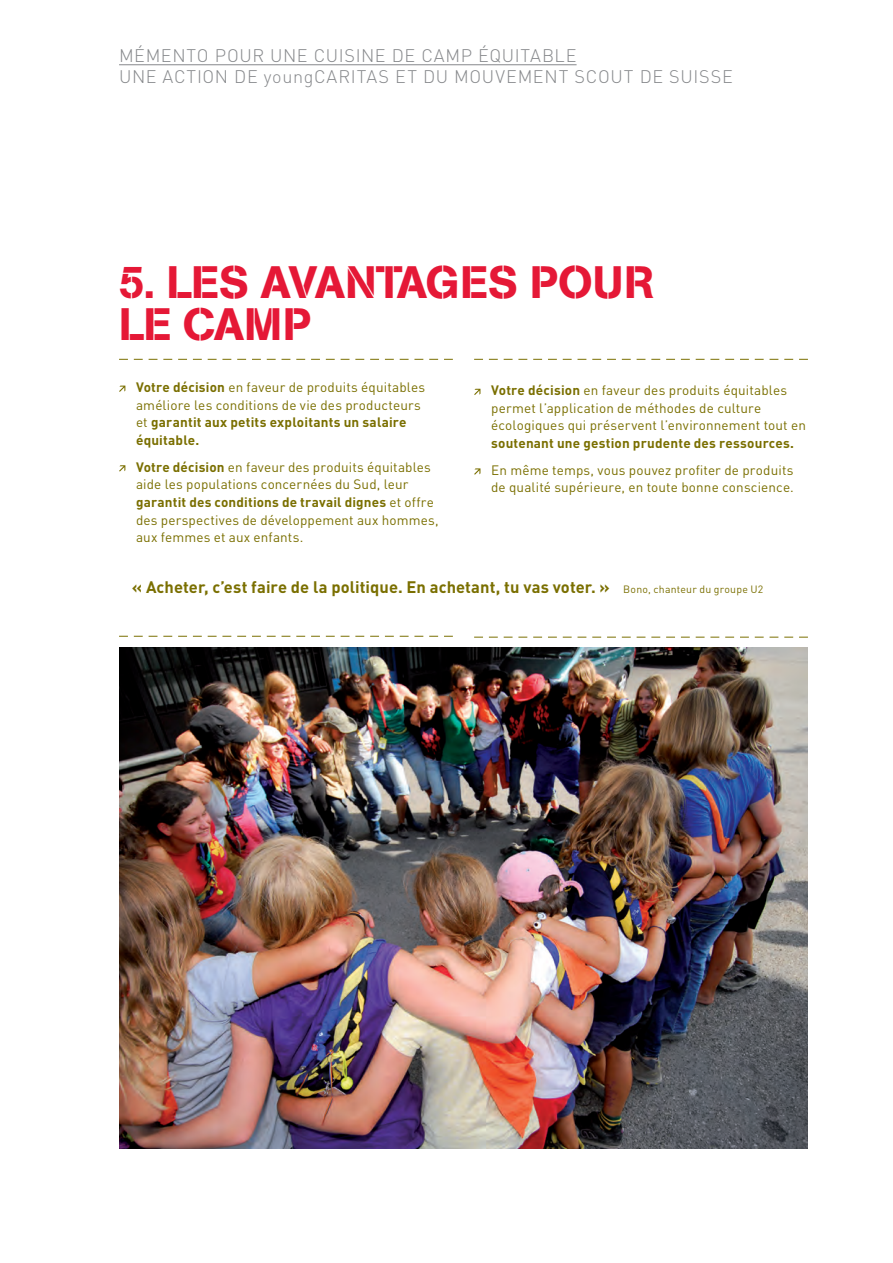
<style>
.page{position:relative;width:893px;height:1263px;background:#fff}
.page>*{position:absolute;margin:0;border:0;box-sizing:border-box;transform-origin:0 0}
.t1{font:45px/42px "AG Book Stencil";color:#e51836}
.t2{font:300 18px/21px "DIN";letter-spacing:.04em;color:#86888b}
.t3{font:700 16.5px "DIN";letter-spacing:.005em;color:#7a6f00}
.t4{font:13.5px/17.7px "DIN";letter-spacing:.01em;color:#7a6f00}
.t5{font:700 13.5px "DIN";letter-spacing:.015em;color:#7a6f00}
.s1{font-weight:700}
.s2{font-weight:400;font-size:10.5px}
</style>
<div class="page">
<svg style="left:119px;top:359px;width:334px;height:1px"></svg>
<svg style="left:119px;top:386px;width:6px;height:6px"></svg>
<svg style="left:119px;top:465px;width:6px;height:7px"></svg>
<svg style="left:119px;top:636px;width:334px;height:1px"></svg>
<svg style="left:474px;top:359px;width:334px;height:1px"></svg>
<svg style="left:474px;top:389px;width:6px;height:6px"></svg>
<svg style="left:474px;top:468px;width:6px;height:7px"></svg>
<svg style="left:474px;top:637px;width:334px;height:1px"></svg>
<img style="left:119px;top:648px;width:689px;height:500px">
<hr style="left:119px;top:64px;width:458px;height:1px;background:#86888b">
<h2 class="t2" style="left:119px;top:45px;width:615px">MÉM ENTO POU R U NE CU ISINE DE CAM P ÉQU ITABLE<br>UNE ACTION DE YOUNGCARITAS ET DU MOUVEM ENT SCOUT DE SU ISSE</h2>
<h1 class="t1" style="left:119px;top:261px;width:537px">5. LES AVANTAGES POUR<br>LE CAMP</h1>
<p class="t4" style="left:136px;top:378px;width:291px"><span class="s1">Votre décision</span> en faveur de produits équitables améliore les conditions de vie des producteurs et <span class="s1">garantit aux petits exploitants un salaire équitable.</span></p>
<p class="t4" style="left:136px;top:458px;width:304px"><span class="s1">Votre décision</span> en faveur des produits équitables aide les populations concernées du Sud, leur <span class="s1">garantit des conditions de travail dignes</span> et offre des perspectives de développement aux hommes, aux femmes et aux enfants.</p>
<p class="t4" style="left:491px;top:381px;width:316px"><span class="s1">Votre décision</span> en faveur des produits équitables permet l’application de méthodes de culture écologiques qui préservent l’environnement tout en</p>
<p class="t5" style="left:491px;top:434px;width:304px">soutenant une gestion prudente des ressources.</p>
<p class="t4" style="left:491px;top:461px;width:304px">En même temps, vous pouvez profiter de produits de qualité supérieure, en toute bonne conscience.</p>
<p class="t3" style="left:132px;top:576px;width:633px">« Acheter, c’est faire de la politique. En achetant, tu vas voter. » <span class="s2">Bono, chanteur du groupe U2</span></p>
</div>
